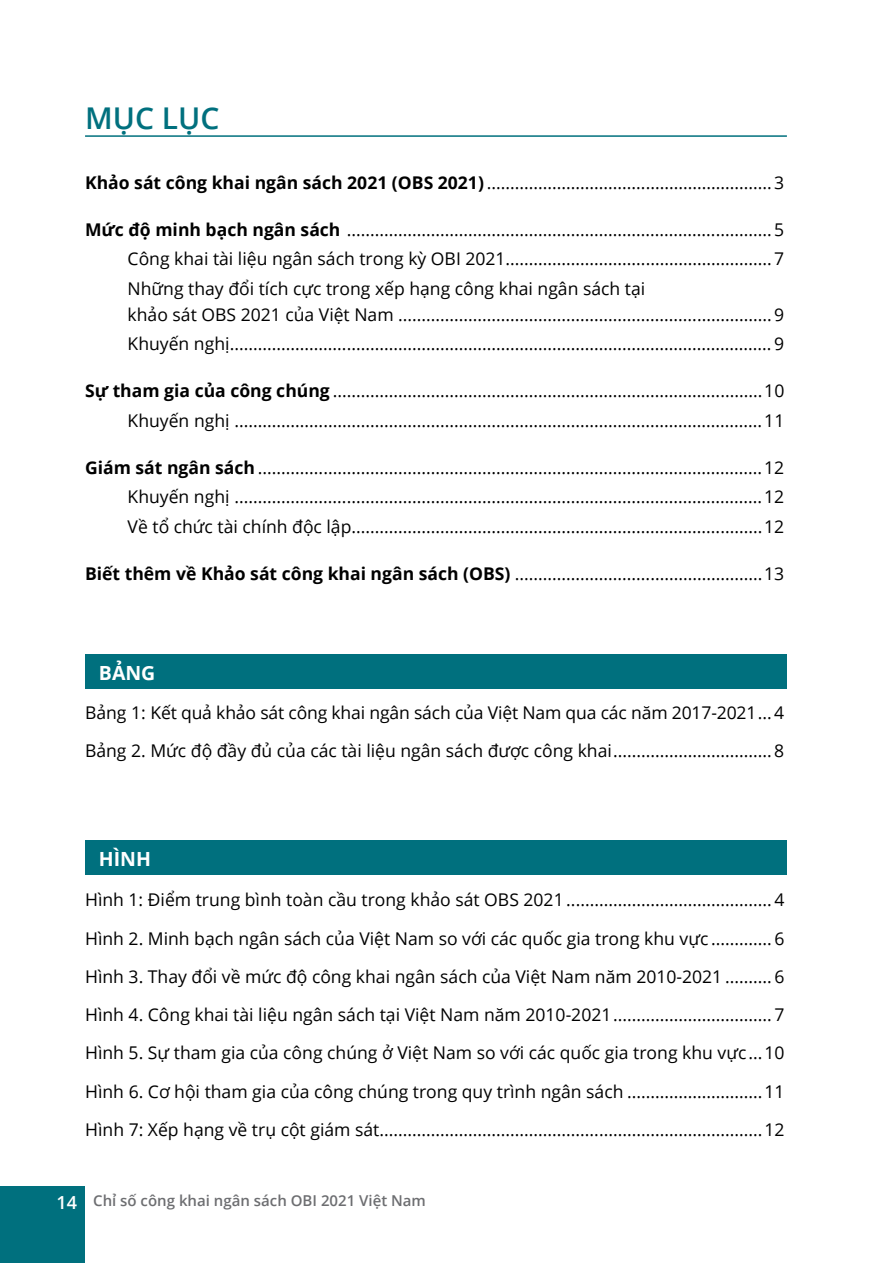
<style>
.page{position:relative;width:872px;height:1263px;background:#fff}
.page>*{position:absolute;margin:0;border:0;box-sizing:border-box;transform-origin:0 0}
.t1{font:600 30px "Open Sans";color:#00707e}
.t2{font:700 19.5px "Open Sans";color:#fff}
.t3{font:17.55px/38.2px "Open Sans";color:#000;text-align:justify}
.t4{font:600 15px "Open Sans";color:#6d6e71}
.s1{font-weight:700}
.s2{font-size:18px;color:#fff}
</style>
<div class="page">
<div style="left:0;top:1186px;width:85px;height:77px;background:#00707e"></div>
<hr style="left:85px;top:135px;width:702px;height:2px;background:#00707e">
<div style="left:85px;top:655px;width:702px;height:34px;background:#00707e"></div>
<div style="left:85px;top:841px;width:702px;height:34px;background:#00707e"></div>
<h1 class="t1" style="left:85px;top:98px;width:136px">MỤC LỤC</h1>
<p class="t3" style="left:85px;top:163px;width:701px"><span class="s1">Khảo sát công khai ngân sách 2021 (OBS 2021)</span> ............................................................. 3</p>
<p class="t3" style="left:128px;top:214px;width:658px;line-height:29.7px;text-indent:-42px"><span class="s1">Mức độ minh bạch ngân sách</span> ........................................................................................... 5<br>Công khai tài liệu ngân sách trong kỳ OBI 2021......................................................... 7<br>Những thay đổi tích cực trong xếp hạng công khai ngân sách tại</p>
<p class="t3" style="left:128px;top:299px;width:658px;line-height:29.7px">khảo sát OBS 2021 của Việt Nam ................................................................................ 9<br>Khuyến nghị.................................................................................................................... 9</p>
<p class="t3" style="left:85px;top:375px;width:701px;line-height:29.7px;text-align:right"><span class="s1">Sự tham gia của công chúng</span> ............................................................................................10<br>Khuyến nghị .................................................................................................................11</p>
<p class="t3" style="left:128px;top:452px;width:658px;line-height:29.7px;text-indent:-43px"><span class="s1">Giám sát ngân sách</span> ............................................................................................................12<br>Khuyến nghị .................................................................................................................12<br>Về tổ chức tài chính độc lập........................................................................................12</p>
<p class="t3" style="left:85px;top:554px;width:700px"><span class="s1">Biết thêm về Khảo sát công khai ngân sách (OBS)</span> .....................................................13</p>
<p class="t2" style="left:99px;top:659px;width:58px">BẢNG</p>
<p class="t3" style="left:85px;top:693px;width:701px">Bảng 1: Kết quả khảo sát công khai ngân sách của Việt Nam qua các năm 2017-2021...4<br>Bảng 2. Mức độ đầy đủ của các tài liệu ngân sách được công khai.................................. 8</p>
<p class="t2" style="left:99px;top:845px;width:54px">HÌNH</p>
<p class="t3" style="left:85px;top:880px;width:701px">Hình 1: Điểm trung bình toàn cầu trong khảo sát OBS 2021 ............................................ 4<br>Hình 2. Minh bạch ngân sách của Việt Nam so với các quốc gia trong khu vực .............6<br>Hình 3. Thay đổi về mức độ công khai ngân sách của Việt Nam năm 2010-2021 ..........6<br>Hình 4. Công khai tài liệu ngân sách tại Việt Nam năm 2010-2021.................................. 7<br>Hình 5. Sự tham gia của công chúng ở Việt Nam so với các quốc gia trong khu vực ...10<br>Hình 6. Cơ hội tham gia của công chúng trong quy trình ngân sách .............................11<br>Hình 7: Xếp hạng về trụ cột giám sát..................................................................................12</p>
<p class="t4" style="left:56px;top:1191px;width:371px"><span class="s2">14</span> Chỉ số công khai ngân sách OBI 2021 Việt Nam</p>
</div>
